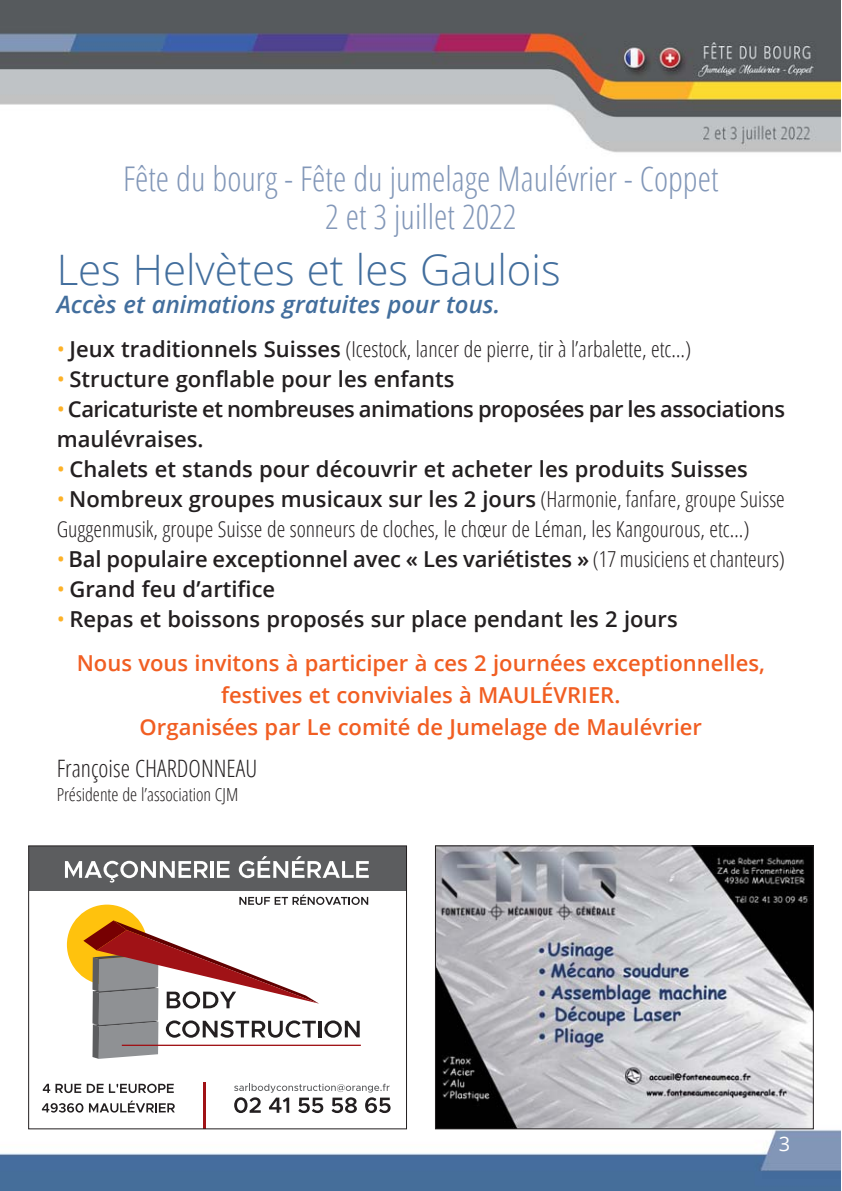
<style>
.page{position:relative;width:842px;height:1191px;background:#fff}
.page>*{position:absolute;margin:0;border:0;box-sizing:border-box;transform-origin:0 0}
.t1{font:300 42px "Open Sans";color:#426e9d}
.t2{font:300 condensed 34px/38px "Open Sans";color:#8297b8;text-align:center}
.t3{font:italic 600 24px "Open Sans";color:#426e9d}
.t4{font:300 condensed 24px "Open Sans";color:#231f20}
.t5{font:300 condensed 22px/30px "Open Sans";color:#231f20}
.t6{font:600 22px/44px "Open Sans";color:#f15e22}
.t7{font:600 22px "Open Sans";color:#231f20}
.t8{font:600 22px/30px "Open Sans";letter-spacing:-.025em;color:#231f20}
.t9{font:20px "Open Sans";color:#fff}
.t10{font:300 condensed 18px "Open Sans";color:#231f20}
.s1{color:#fcb127}
.s2{font-weight:600;font-stretch:normal}
.s3{font-weight:300;font-stretch:condensed;color:#fcb127}
.s4{font-weight:300;font-stretch:condensed}
.s5{color:#231f20}
</style>
<div class="page">
<img style="left:0;top:1px;width:840px;height:1189px">
<div style="left:29px;top:846px;width:377px;height:282px;background:#fff"></div>
<div style="left:29px;top:846px;width:377px;height:44px;background:#5c5d5f"></div>
<div style="left:67px;top:904px;width:80px;height:81px;background:#ffc20d;border-radius:50%"></div>
<svg style="left:83px;top:920px;width:277px;height:138px"></svg>
<hr style="left:122px;top:1044px;width:239px;height:2px;background:#a01216">
<svg style="left:65px;top:860px;width:143px;height:22px"></svg>
<hr style="left:210px;top:861px;width:3px;height:17px;background:#fff">
<svg style="left:217px;top:861px;width:13px;height:17px"></svg>
<svg style="left:239px;top:856px;width:130px;height:22px"></svg>
<svg style="left:239px;top:894px;width:129px;height:11px"></svg>
<svg style="left:43px;top:1083px;width:38px;height:10px"></svg>
<svg style="left:87px;top:1083px;width:87px;height:10px"></svg>
<svg style="left:42px;top:1103px;width:41px;height:9px"></svg>
<svg style="left:89px;top:1100px;width:86px;height:12px"></svg>
<svg style="left:234px;top:1083px;width:157px;height:30px"></svg>
<hr style="left:203px;top:1082px;width:3px;height:46px;background:#a01216">
<div style="left:28px;top:845px;width:379px;height:284px;border:1px solid #231f20"></div>
<img style="left:437px;top:847px;width:375px;height:280px">
<div style="left:435px;top:845px;width:379px;height:284px;border:1px solid #231f20"></div>
<h2 class="t2" style="left:123px;top:159px;width:597px">Fête du bourg - Fête du jumelage Maulévrier - Coppet<br>2 et 3 juillet 2022</h2>
<h1 class="t1" style="left:57px;top:240px;width:505px">Les Helvètes et les Gaulois</h1>
<p class="t3" style="left:57px;top:287px;width:445px">Accès et animations gratuites pour tous.</p>
<p class="t5" style="left:57px;top:333px;width:636px"><span class="s1">•</span> <span class="s2">Jeux traditionnels Suisses</span> (Icestock, lancer de pierre, tir à l’arbalette, etc…)</p>
<p class="t7" style="left:57px;top:363px;width:399px"><span class="s3">•</span> Structure gonflable pour les enfants</p>
<p class="t8" style="left:57px;top:393px;width:730px"><span class="s3">•</span> Caricaturiste et nombreuses animations proposées par les associations maulévraises.</p>
<p class="t7" style="left:57px;top:453px;width:693px"><span class="s3">•</span> Chalets et stands pour découvrir et acheter les produits Suisses</p>
<p class="t5" style="left:57px;top:483px;width:730px"><span class="s1">•</span> <span class="s2">Nombreux groupes musicaux sur les 2 jours</span> (Harmonie, fanfare, groupe Suisse<br>Guggenmusik, groupe Suisse de sonneurs de cloches, le chœur de Léman, les Kangourous, etc…)</p>
<p class="t7" style="left:57px;top:543px;width:730px"><span class="s3">•</span> Bal populaire exceptionnel avec « Les variétistes » <span class="s4">(17 musiciens et chanteurs)</span></p>
<p class="t7" style="left:57px;top:573px;width:220px"><span class="s3">•</span> Grand feu d’artifice</p>
<p class="t6" style="left:77px;top:596px;width:690px;text-indent:-20px"><span class="s3">•</span> <span class="s5">Repas et boissons proposés sur place pendant les 2 jours<br></span>Nous vous invitons à participer à ces 2 journées exceptionnelles,</p>
<p class="t6" style="left:140px;top:678px;width:564px;line-height:32px;text-align:center">festives et conviviales à MAULÉVRIER.<br>Organisées par Le comité de Jumelage de Maulévrier</p>
<p class="t4" style="left:57px;top:751px;width:202px">Françoise CHARDONNEAU</p>
<p class="t10" style="left:57px;top:782px;width:183px">Présidente de l’association CJM</p>
<p class="t9" style="left:779px;top:1129px;width:13px">3</p>
</div>
